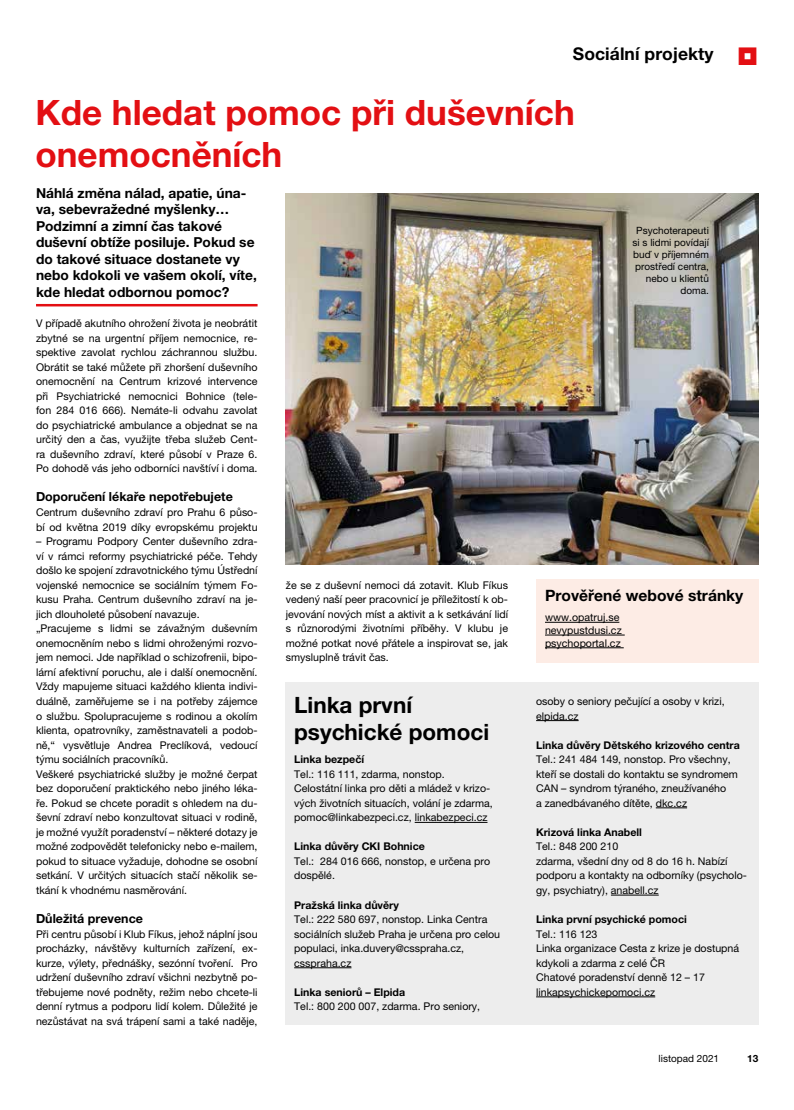
<style>
.page{position:relative;width:794px;height:1110px;background:#fff}
.page>*{position:absolute;margin:0;border:0;box-sizing:border-box;transform-origin:0 0}
.t1{font:700 35px/42px "Helvetica Neue LT Pro";color:#e30f13}
.t2{font:700 22.5px/27px "Helvetica Neue LT Pro";color:#000}
.t3{font:700 17.5px "Helvetica Neue LT Pro";letter-spacing:.005em;color:#000}
.t4{font:700 15.62px "Helvetica Neue LT Pro";color:#000}
.t5{font:700 13.75px/16.5px "Helvetica Neue LT Pro";color:#000}
.t6{font:700 12.5px "Helvetica Neue LT Pro";color:#000}
.t7{font:10.62px/14.5px "Helvetica Neue LT Pro";color:#000}
.t8{font:700 10.62px "Helvetica Neue LT Pro";color:#000}
.t9{font:10px/12px "Helvetica Neue LT Pro";color:#000;text-align:right}
.t10{font:700 10px "Helvetica Neue LT Pro";color:#000}
</style>
<div class="page">
<hr style="left:36px;top:304px;width:221px;height:2px;background:#e30f13">
<div style="left:536px;top:579px;width:222px;height:84px;background:#fdece5"></div>
<hr style="left:545px;top:622px;width:74px;height:1px;background:#000">
<hr style="left:545px;top:634px;width:80px;height:1px;background:#000">
<hr style="left:545px;top:647px;width:79px;height:1px;background:#000">
<div style="left:285px;top:682px;width:473px;height:342px;background:#ededed"></div>
<hr style="left:415px;top:821px;width:72px;height:1px;background:#000">
<hr style="left:294px;top:967px;width:57px;height:1px;background:#000">
<hr style="left:536px;top:720px;width:42px;height:1px;background:#000">
<hr style="left:656px;top:807px;width:31px;height:1px;background:#000">
<hr style="left:611px;top:894px;width:48px;height:1px;background:#000">
<hr style="left:536px;top:996px;width:119px;height:1px;background:#000">
<img style="left:285px;top:193px;width:473px;height:371px">
<h3 class="t3" style="left:573px;top:43px;width:142px">Sociální projekty</h3>
<h1 class="t1" style="left:35px;top:91px;width:541px">Kde hledat pomoc při duševních onemocněních</h1>
<p class="t5" style="left:36px;top:184px;width:222px">Náhlá změna nálad, apatie, úna&shy;va, sebevražedné myšlenky…<br>Podzimní a zimní čas takové duševní obtíže posiluje. Pokud se do takové situace dostanete vy nebo kdokoli ve vašem okolí, víte, kde hledat odbornou pomoc?</p>
<p class="t7" style="left:36px;top:316px;width:223px;text-align:justify">V případě akutního ohrožení života je neobrátit zbytné se na urgentní příjem nemocnice, re&shy;spektive zavolat rychlou záchrannou službu.<br>Obrátit se také můžete při zhoršení duševního onemocnění na Centrum krizové intervence při Psychiatrické nemocnici Bohnice (tele&shy;fon 284 016 666). Nemáte-li odvahu zavolat do psychiatrické ambulance a objednat se na určitý den a čas, využijte třeba služeb Cent&shy;ra duševního zdraví, které působí v Praze 6.<br>Po dohodě vás jeho odborníci navštíví i doma.</p>
<p class="t6" style="left:36px;top:489px;width:198px">Doporučení lékaře nepotřebujete</p>
<p class="t7" style="left:36px;top:504px;width:223px">Centrum duševního zdraví pro Prahu 6 půso&shy;bí od května 2019 díky evropskému projektu</p>
<p class="t7" style="left:36px;top:533px;width:223px">– Programu Podpory Center duševního zdra&shy;ví v rámci reformy psychiatrické péče. Tehdy došlo ke spojení zdravotnického týmu Ústřední vojenské nemocnice se sociálním týmem Fo&shy;kusu Praha. Centrum duševního zdraví na je&shy;jich dlouholeté působení navazuje.<br>„Pracujeme s lidmi se závažným duševním onemocněním nebo s lidmi ohroženými rozvo&shy;jem nemoci. Jde například o schizofrenii, bipo&shy;lární afektivní poruchu, ale i další onemocnění.<br>Vždy mapujeme situaci každého klienta indivi&shy;duálně, zaměřujeme se i na potřeby zájemce o službu. Spolupracujeme s rodinou a okolím klienta, opatrovníky, zaměstnavateli a podob&shy;ně,“ vysvětluje Andrea Preclíková, vedoucí týmu sociálních pracovníků.<br>Veškeré psychiatrické služby je možné čerpat bez doporučení praktického nebo jiného léka&shy;ře. Pokud se chcete poradit s ohledem na du&shy;ševní zdraví nebo konzultovat situaci v rodině, je možné využít poradenství – některé dotazy je možné zodpovědět telefonicky nebo e-mailem, pokud to situace vyžaduje, dohodne se osobní setkání. V určitých situacích stačí několik se&shy;tkání k vhodnému nasměrování.</p>
<p class="t6" style="left:36px;top:910px;width:108px">Důležitá prevence</p>
<p class="t7" style="left:36px;top:926px;width:223px;text-align:justify">Při centru působí i Klub Fíkus, jehož náplní jsou procházky, návštěvy kulturních zařízení, ex&shy;kurze, výlety, přednášky, sezónní tvoření. Pro udržení duševního zdraví všichni nezbytně po&shy;třebujeme nové podněty, režim nebo chcete-li denní rytmus a podporu lidí kolem. Důležité je nezůstávat na svá trápení sami a také naděje,</p>
<p class="t9" style="left:632px;top:224px;width:78px">Psychoterapeuti si s lidmi povídají buď v příjemném prostředí centra, nebo u klientů doma.</p>
<p class="t7" style="left:286px;top:577px;width:224px;text-align:justify">že se z duševní nemoci dá zotavit. Klub Fíkus vedený naší peer pracovnicí je příležitostí k ob&shy;jevování nových míst a aktivit a k setkávání lidí s různorodými životními příběhy. V klubu je možné potkat nové přátele a inspirovat se, jak smysluplně trávit čas.</p>
<h3 class="t4" style="left:545px;top:586px;width:200px">Prověřené webové stránky</h3>
<p class="t7" style="left:545px;top:610px;width:78px;line-height:12.8px">www.opatruj.se nevypustdusi.cz psychoportal.cz</p>
<h2 class="t2" style="left:294px;top:690px;width:196px">Linka první psychické pomoci</h2>
<p class="t8" style="left:294px;top:752px;width:72px">Linka bezpečí</p>
<p class="t7" style="left:294px;top:766px;width:200px">Tel.: 116 111, zdarma, nonstop.<br>Celostátní linka pro děti a mládež v krizo&shy;vých životních situacích, volání je zdarma, pomoc@linkabezpeci.cz, linkabezpeci.cz</p>
<p class="t8" style="left:294px;top:839px;width:132px">Linka důvěry CKI Bohnice</p>
<p class="t7" style="left:294px;top:853px;width:197px">Tel.: 284 016 666, nonstop, e určena pro dospělé.</p>
<p class="t8" style="left:294px;top:897px;width:106px">Pražská linka důvěry</p>
<p class="t7" style="left:294px;top:911px;width:207px">Tel.: 222 580 697, nonstop. Linka Centra sociálních služeb Praha je určena pro celou populaci, inka.duvery@csspraha.cz, csspraha.cz</p>
<p class="t8" style="left:294px;top:985px;width:112px">Linka seniorů – Elpida</p>
<p class="t7" style="left:294px;top:998px;width:187px">Tel.: 800 200 007, zdarma. Pro seniory,</p>
<p class="t7" style="left:536px;top:693px;width:190px">osoby o seniory pečující a osoby v krizi, elpida.cz</p>
<p class="t8" style="left:536px;top:738px;width:205px">Linka důvěry Dětského krizového centra</p>
<p class="t7" style="left:536px;top:751px;width:203px">Tel.: 241 484 149, nonstop. Pro všechny, kteří se dostali do kontaktu se syndromem CAN – syndrom týraného, zneužívaného<br>a zanedbávaného dítěte, dkc.cz</p>
<p class="t8" style="left:536px;top:825px;width:107px">Krizová linka Anabell</p>
<p class="t7" style="left:536px;top:839px;width:212px">Tel.: 848 200 210<br>zdarma, všední dny od 8 do 16 h. Nabízí podporu a kontakty na odborníky (psycholo&shy;gy, psychiatry), anabell.cz</p>
<p class="t8" style="left:536px;top:912px;width:152px">Linka první psychické pomoci</p>
<p class="t7" style="left:536px;top:926px;width:205px">Tel.: 116 123<br>Linka organizace Cesta z krize je dostupná kdykoli a zdarma z celé ČR<br>Chatové poradenství denně 12 – 17 linkapsychickepomoci.cz</p>
<p class="t9" style="left:658px;top:1052px;width:62px">listopad 2021</p>
<p class="t10" style="left:747px;top:1051px;width:13px">13</p>
</div>
